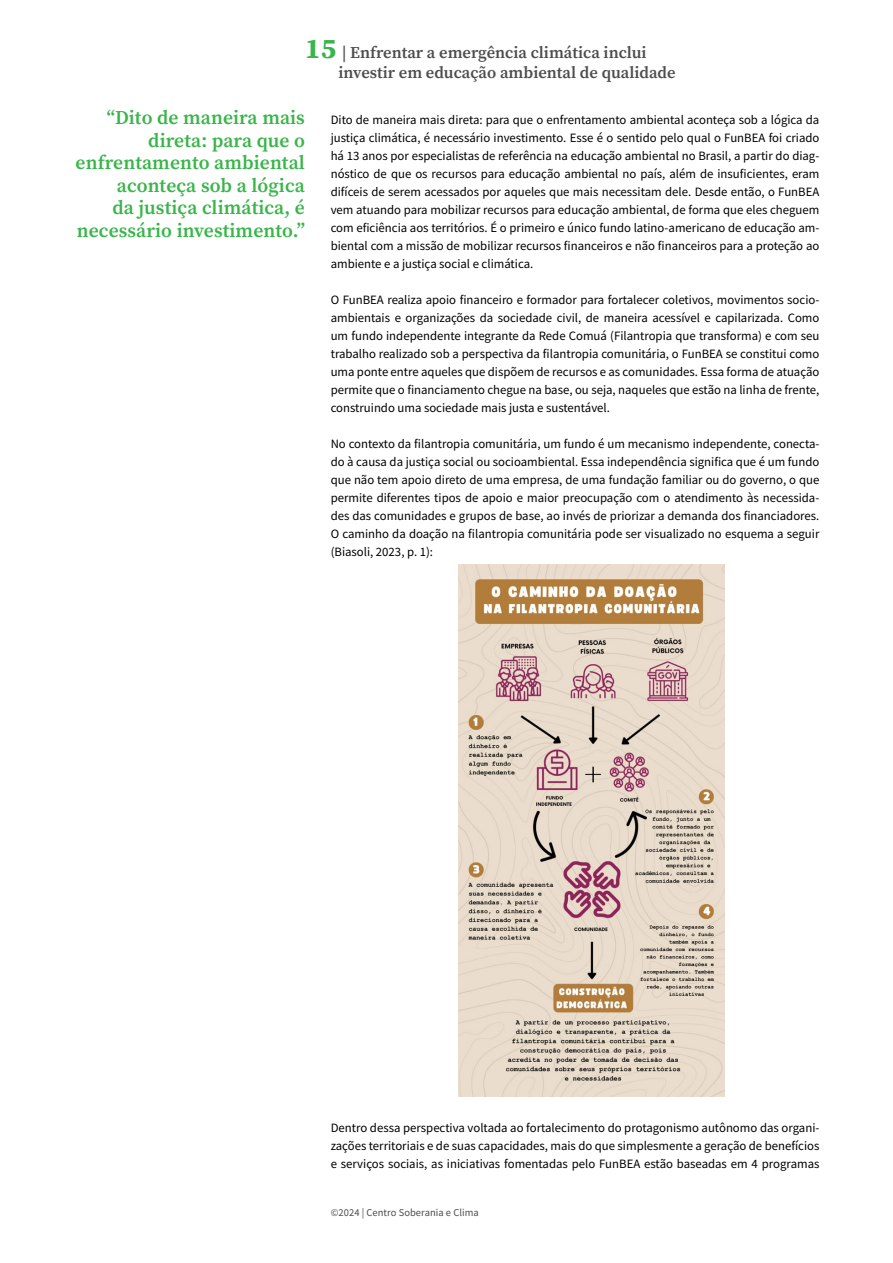
<style>
.page{position:relative;width:893px;height:1263px;background:#fff}
.page>*{position:absolute;margin:0;border:0;box-sizing:border-box;transform-origin:0 0}
.OLHO{font:600 19.5px/22.5px "Source Serif Pro";letter-spacing:.005em;color:#39b54a;text-align:right}
.t1{font:600 16.5px/19.8px "Source Serif Pro";color:#4d4d4d}
.TXT_CORRIDO{font:12.75px/18px "Source Sans Pro";color:#000;text-align:justify}
.t2{font:10.5px "Source Sans Pro";letter-spacing:.005em;color:#4d4d4d}
.s1{font-weight:700;font-size:28.5px;color:#39b54a}
</style>
<div class="page">
<img style="left:458px;top:564px;width:266px;height:532px">
<p class="t1" style="left:339px;top:42px;width:339px;text-indent:-33px"><span class="s1">15</span> | Enfrentar a emergência climática inclui investir em educação ambiental de qualidade</p>
<p class="TXT_CORRIDO" style="left:331px;top:111px;width:490px">Dito de maneira mais direta: para que o enfrentamento ambiental aconteça sob a lógica da justiça climática, é necessário investimento. Esse é o sentido pelo qual o FunBEA foi criado há 13 anos por especialistas de referência na educação ambiental no Brasil, a partir do diag&shy;nóstico de que os recursos para educação ambiental no país, além de insuficientes, eram difíceis de serem acessados por aqueles que mais necessitam dele. Desde então, o FunBEA vem atuando para mobilizar recursos para educação ambiental, de forma que eles cheguem com eficiência aos territórios. É o primeiro e único fundo latino-americano de educação am&shy;biental com a missão de mobilizar recursos financeiros e não financeiros para a proteção ao ambiente e a justiça social e climática.</p>
<p class="TXT_CORRIDO" style="left:331px;top:291px;width:490px">O FunBEA realiza apoio financeiro e formador para fortalecer coletivos, movimentos socio&shy;ambientais e organizações da sociedade civil, de maneira acessível e capilarizada. Como um fundo independente integrante da Rede Comuá (Filantropia que transforma) e com seu trabalho realizado sob a perspectiva da filantropia comunitária, o FunBEA se constitui como uma ponte entre aqueles que dispõem de recursos e as comunidades. Essa forma de atuação permite que o financiamento chegue na base, ou seja, naqueles que estão na linha de frente, construindo uma sociedade mais justa e sustentável.</p>
<p class="TXT_CORRIDO" style="left:331px;top:435px;width:490px">No contexto da filantropia comunitária, um fundo é um mecanismo independente, conecta&shy;do à causa da justiça social ou socioambiental. Essa independência significa que é um fundo que não tem apoio direto de uma empresa, de uma fundação familiar ou do governo, o que permite diferentes tipos de apoio e maior preocupação com o atendimento às necessida&shy;des das comunidades e grupos de base, ao invés de priorizar a demanda dos financiadores.<br>O caminho da doação na filantropia comunitária pode ser visualizado no esquema a seguir (Biasoli, 2023, p. 1):</p>
<p class="OLHO" style="left:76px;top:106px;width:231px">“Dito de maneira mais direta: para que o enfrentamento ambiental aconteça sob a lógica<br>da justiça climática, é necessário investimento.”</p>
<p class="TXT_CORRIDO" style="left:331px;top:1119px;width:490px">Dentro dessa perspectiva voltada ao fortalecimento do protagonismo autônomo das organi&shy;zações territoriais e de suas capacidades, mais do que simplesmente a geração de benefícios e serviços sociais, as iniciativas fomentadas pelo FunBEA estão baseadas em 4 programas</p>
<p class="t2" style="left:331px;top:1205px;width:150px">©2024 | Centro Soberania e Clima</p>
</div>
